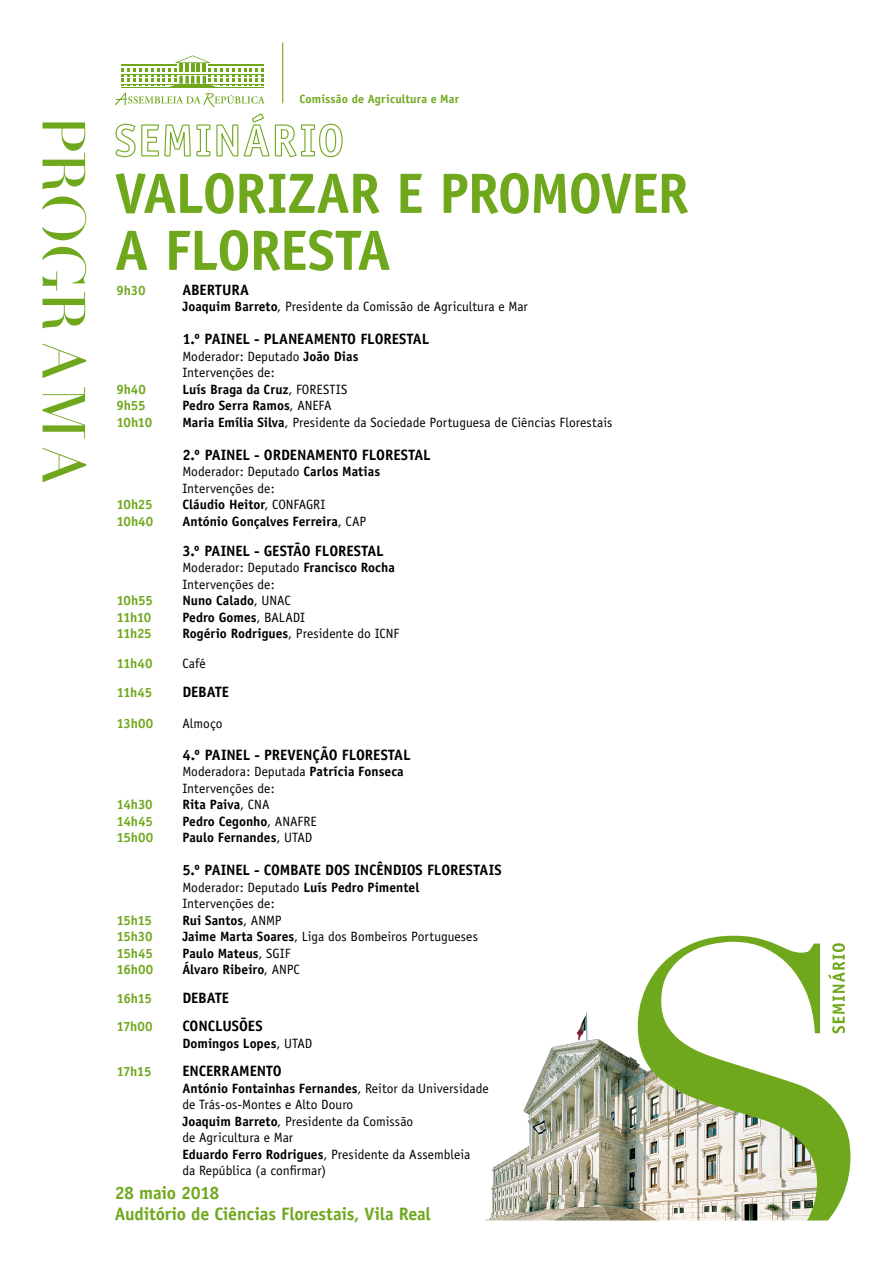
<style>
.page{position:relative;width:893px;height:1263px;background:#fff}
.page>*{position:absolute;margin:0;border:0;box-sizing:border-box;transform-origin:0 0}
.t1{font:700 57px/57px "Officina Sans";letter-spacing:-.025em;color:#70a81d}
.t2{font:700 18px/21px "Officina Sans";letter-spacing:-.01em;color:#70a81d}
.t3{font:700 15px "Officina Sans";letter-spacing:-.005em;color:#000}
.t4{font:13.5px/16.5px "Officina Sans";color:#000}
.t5{font:700 13.5px "Officina Sans";color:#000}
.t6{font:700 13.5px "Officina Sans";letter-spacing:-.015em;color:#70a81d}
.t7{font:700 12px "Officina Sans";letter-spacing:.015em;color:#70a81d}
.s1{font-weight:700}
.s2{font-weight:400}
</style>
<div class="page">
<svg style="left:43px;top:122px;width:43px;height:360px"></svg>
<img style="left:486px;top:1012px;width:152px;height:208px">
<svg style="left:638px;top:936px;width:212px;height:284px"></svg>
<svg style="left:115px;top:42px;width:228px;height:116px"></svg>
<p class="t7" style="left:299px;top:92px;width:161px">Comissão de Agricultura e Mar</p>
<h1 class="t1" style="left:115px;top:164px;width:576px">VALORIZAR E PROMOVER<br>A FLORESTA</h1>
<p class="t6" style="left:116px;top:282px;width:31px">9h30</p>
<p class="t3" style="left:182px;top:280px;width:68px">ABERTURA</p>
<p class="t4" style="left:182px;top:298px;width:347px"><span class="s1">Joaquim Barreto</span>, Presidente da Comissão de Agricultura e Mar</p>
<p class="t3" style="left:182px;top:330px;width:248px">1.º PAINEL - PLANEAMENTO FLORESTAL</p>
<p class="t4" style="left:182px;top:348px;width:178px">Moderador: Deputado <span class="s1">João Dias<br></span>Intervenções de:</p>
<p class="t6" style="left:116px;top:381px;width:31px">9h40</p>
<p class="t5" style="left:182px;top:381px;width:167px">Luís Braga da Cruz<span class="s2">, FORESTIS</span></p>
<p class="t6" style="left:116px;top:397px;width:31px">9h55</p>
<p class="t5" style="left:182px;top:397px;width:151px">Pedro Serra Ramos<span class="s2">, ANEFA</span></p>
<p class="t6" style="left:116px;top:414px;width:37px">10h10</p>
<p class="t4" style="left:182px;top:414px;width:431px"><span class="s1">Maria Emília Silva</span>, Presidente da Sociedade Portuguesa de Ciências Florestais</p>
<p class="t3" style="left:182px;top:445px;width:250px">2.º PAINEL - ORDENAMENTO FLORESTAL</p>
<p class="t4" style="left:182px;top:463px;width:199px">Moderador: Deputado <span class="s1">Carlos Matias<br></span>Intervenções de:</p>
<p class="t6" style="left:116px;top:496px;width:38px">10h25</p>
<p class="t5" style="left:182px;top:496px;width:145px">Cláudio Heitor<span class="s2">, CONFAGRI</span></p>
<p class="t6" style="left:116px;top:513px;width:38px">10h40</p>
<p class="t5" style="left:182px;top:513px;width:185px">António Gonçalves Ferreira<span class="s2">, CAP</span></p>
<p class="t3" style="left:182px;top:541px;width:203px">3.º PAINEL - GESTÃO FLORESTAL</p>
<p class="t4" style="left:182px;top:559px;width:214px">Moderador: Deputado <span class="s1">Francisco Rocha<br></span>Intervenções de:</p>
<p class="t6" style="left:116px;top:592px;width:38px">10h55</p>
<p class="t5" style="left:182px;top:592px;width:110px">Nuno Calado<span class="s2">, UNAC</span></p>
<p class="t6" style="left:116px;top:609px;width:37px">11h10</p>
<p class="t5" style="left:182px;top:609px;width:124px">Pedro Gomes<span class="s2">, BALADI</span></p>
<p class="t6" style="left:116px;top:625px;width:37px">11h25</p>
<p class="t4" style="left:182px;top:625px;width:218px"><span class="s1">Rogério Rodrigues</span>, Presidente do ICNF</p>
<p class="t6" style="left:116px;top:655px;width:38px">11h40</p>
<p class="t4" style="left:182px;top:655px;width:25px">Café</p>
<p class="t6" style="left:116px;top:684px;width:37px">11h45</p>
<p class="t3" style="left:182px;top:682px;width:48px">DEBATE</p>
<p class="t6" style="left:116px;top:715px;width:38px">13h00</p>
<p class="t4" style="left:182px;top:715px;width:42px">Almoço</p>
<p class="t3" style="left:182px;top:745px;width:230px">4.º PAINEL - PREVENÇÃO FLORESTAL</p>
<p class="t4" style="left:182px;top:763px;width:223px">Moderadora: Deputada <span class="s1">Patrícia Fonseca<br></span>Intervenções de:</p>
<p class="t6" style="left:116px;top:796px;width:38px">14h30</p>
<p class="t5" style="left:182px;top:796px;width:89px">Rita Paiva<span class="s2">, CNA</span></p>
<p class="t6" style="left:116px;top:813px;width:38px">14h45</p>
<p class="t5" style="left:182px;top:813px;width:136px">Pedro Cegonho<span class="s2">, ANAFRE</span></p>
<p class="t6" style="left:116px;top:829px;width:38px">15h00</p>
<p class="t5" style="left:182px;top:829px;width:132px">Paulo Fernandes<span class="s2">, UTAD</span></p>
<p class="t3" style="left:182px;top:861px;width:321px">5.º PAINEL - COMBATE DOS INCÊNDIOS FLORESTAIS</p>
<p class="t4" style="left:182px;top:879px;width:238px">Moderador: Deputado <span class="s1">Luís Pedro Pimentel<br></span>Intervenções de:</p>
<p class="t6" style="left:116px;top:912px;width:37px">15h15</p>
<p class="t5" style="left:182px;top:912px;width:101px">Rui Santos<span class="s2">, ANMP</span></p>
<p class="t6" style="left:116px;top:928px;width:38px">15h30</p>
<p class="t4" style="left:182px;top:928px;width:297px"><span class="s1">Jaime Marta Soares</span>, Liga dos Bombeiros Portugueses</p>
<p class="t6" style="left:116px;top:945px;width:38px">15h45</p>
<p class="t5" style="left:182px;top:945px;width:110px">Paulo Mateus<span class="s2">, SGIF</span></p>
<p class="t6" style="left:116px;top:961px;width:38px">16h00</p>
<p class="t5" style="left:182px;top:961px;width:119px">Álvaro Ribeiro<span class="s2">, ANPC</span></p>
<p class="t6" style="left:116px;top:990px;width:37px">16h15</p>
<p class="t3" style="left:182px;top:988px;width:48px">DEBATE</p>
<p class="t6" style="left:116px;top:1018px;width:38px">17h00</p>
<p class="t3" style="left:182px;top:1017px;width:82px">CONCLUSÕES</p>
<p class="t5" style="left:182px;top:1035px;width:132px">Domingos Lopes<span class="s2">, UTAD</span></p>
<p class="t6" style="left:116px;top:1063px;width:37px">17h15</p>
<p class="t3" style="left:182px;top:1062px;width:101px">ENCERRAMENTO</p>
<p class="t4" style="left:182px;top:1080px;width:308px"><span class="s1">António Fontainhas Fernandes</span>, Reitor da Universidade de Trás-os-Montes e Alto Douro<br><span class="s1">Joaquim Barreto</span>, Presidente da Comissão<br>de Agricultura e Mar<br><span class="s1">Eduardo Ferro Rodrigues</span>, Presidente da Assembleia<br>da República (a confirmar)</p>
<h2 class="t2" style="left:115px;top:1182px;width:318px">28 maio 2018<br>Auditório de Ciências Florestais, Vila Real</h2>
</div>
